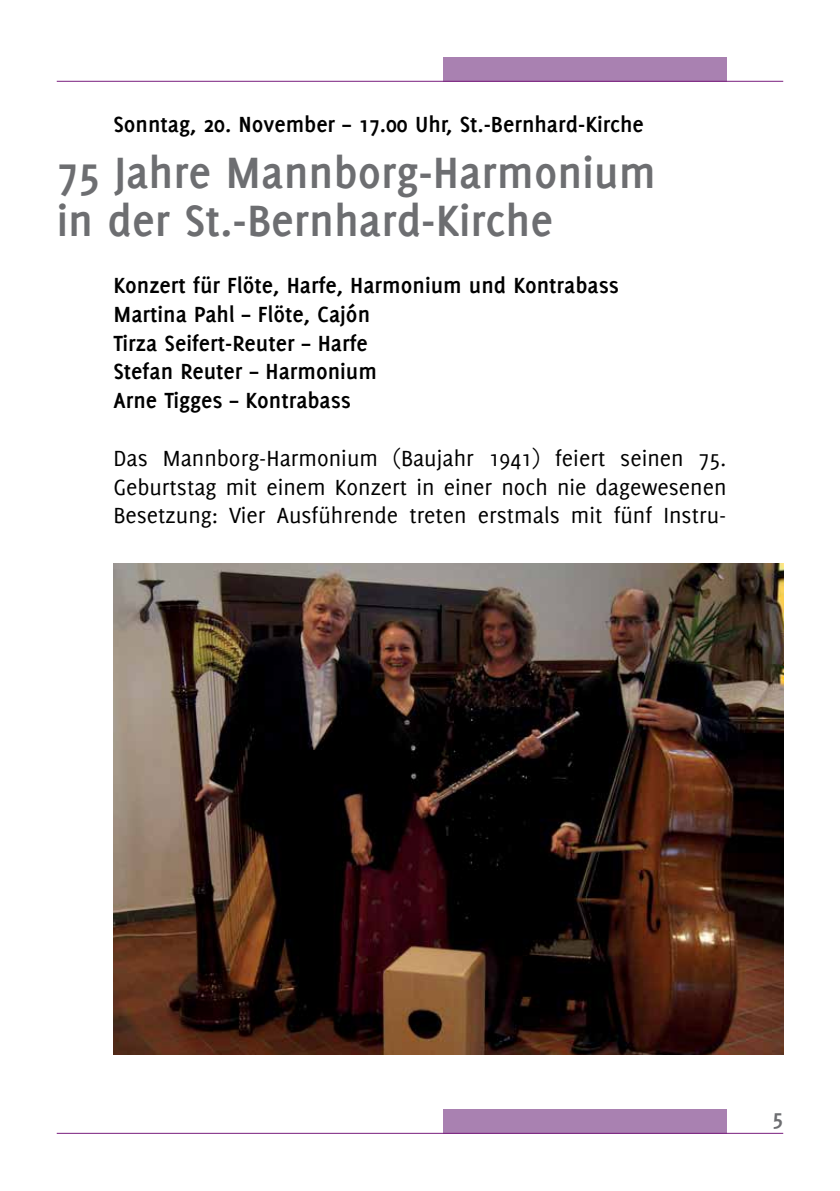
<style>
.page{position:relative;width:840px;height:1191px;background:#fff}
.page>*{position:absolute;margin:0;border:0;box-sizing:border-box;transform-origin:0 0}
.t1{font:700 48px/48px "Delicious";color:#6d6e71}
.t2{font:700 24px/28.8px "Delicious";color:#000}
.t3{font:24px/28.8px "Delicious";color:#000;text-align:justify}
.t4{font:700 24px "Delicious";color:#6d6e71}
</style>
<div class="page">
<div style="left:442px;top:57px;width:284px;height:24px;background:#a981b1"></div>
<hr style="left:57px;top:81px;width:725px;height:1px;background:#781d7d">
<div style="left:442px;top:1108px;width:284px;height:25px;background:#a981b1"></div>
<hr style="left:57px;top:1133px;width:725px;height:1px;background:#781d7d">
<img style="left:113px;top:563px;width:669px;height:491px">
<p class="t2" style="left:113px;top:110px;width:531px">Sonntag, 20. November – 17.00 Uhr, St.-Bernhard-Kirche</p>
<h1 class="t1" style="left:57px;top:148px;width:600px">75 Jahre Mannborg-Harmonium in der St.-Bernhard-Kirche</h1>
<p class="t2" style="left:113px;top:270px;width:506px">Konzert für Flöte, Harfe, Harmonium und Kontrabass<br>Martina Pahl – Flöte, Cajón<br>Tirza Seifert-Reuter – Harfe<br>Stefan Reuter – Harmonium<br>Arne Tigges – Kontrabass</p>
<p class="t3" style="left:113px;top:443px;width:614px">Das Mannborg-Harmonium (Baujahr 1941) feiert seinen 75.<br>Geburtstag mit einem Konzert in einer noch nie dagewesenen Besetzung: Vier Ausführende treten erstmals mit fünf Instru-</p>
<p class="t4" style="left:772px;top:1103px;width:12px">5</p>
</div>
